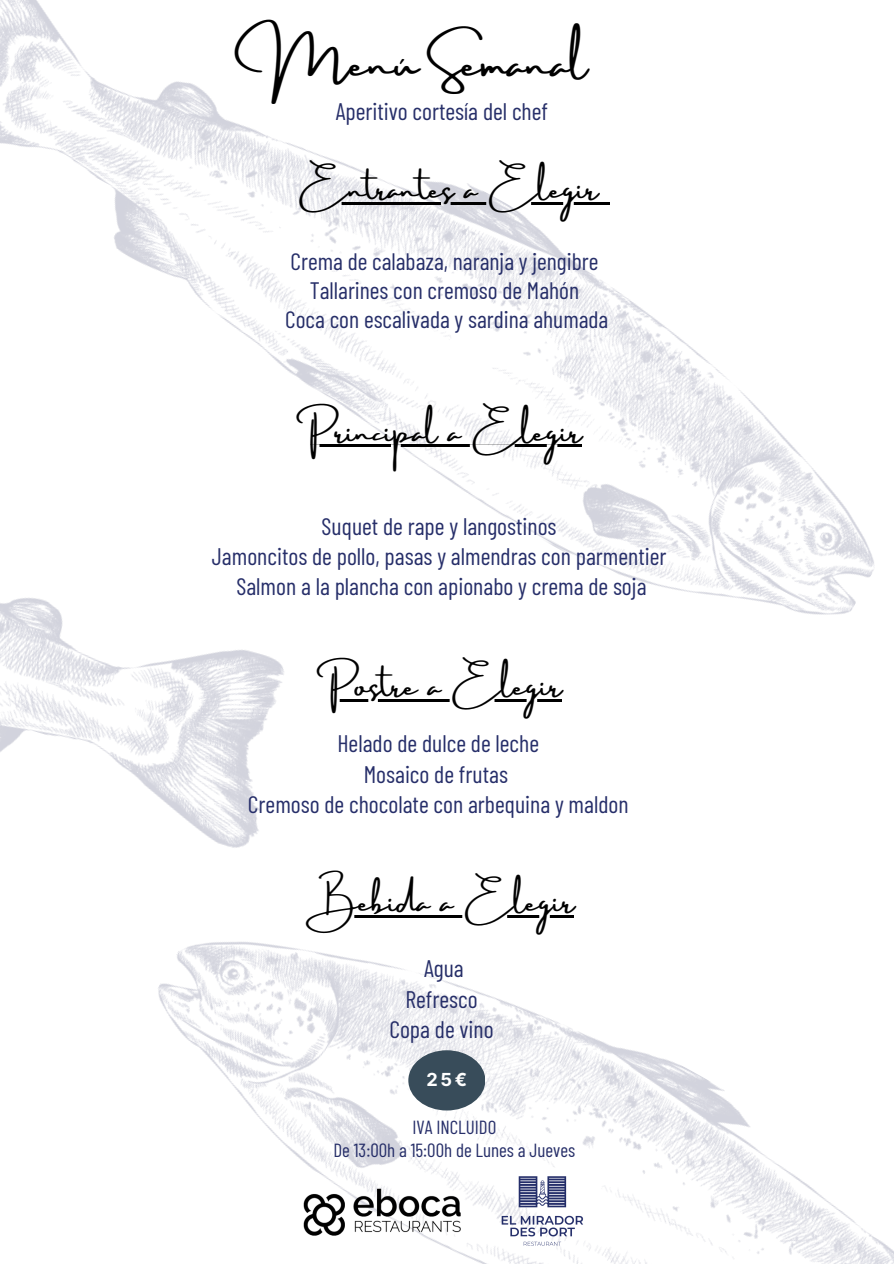
<style>
.page{position:relative;width:894px;height:1264px;background:#fff}
.page>*{position:absolute;margin:0;border:0;box-sizing:border-box;transform-origin:0 0}
.t1{font:42.75px "Amsterdam Three";color:#000}
.t2{font:29.4px "Amsterdam Three";color:#000}
.t3{font:24px/30.3px "Barlow Condensed";color:#272f6a;text-align:center}
.t4{font:24px/30.3px "Barlow Condensed";color:#272f69;text-align:center}
.t5{font:23.7px/29.2px "Barlow Condensed";color:#272f69;text-align:center}
.t6{font:19.05px "Barlow Condensed";color:#272f69}
.t7{font:19.05px "Barlow Condensed";color:#272f6a}
.t8{font:700 18px "Inter";color:#fff}
</style>
<div class="page">
<svg style="left:377px;top:701px;width:16px;height:1px"></svg>
<img style="left:0;top:0;width:874px;height:615px">
<img style="left:0;top:526px;width:318px;height:299px">
<img style="left:158px;top:825px;width:735px;height:438px">
<div style="left:408px;top:1050px;width:77px;height:60px;background:#384c5a;border-radius:50%"></div>
<img style="left:438px;top:1140px;width:208px;height:123px">
<img style="left:299px;top:1168px;width:183px;height:91px">
<hr style="left:299px;top:202px;width:299px;height:2px;background:#000">
<svg style="left:598px;top:202px;width:11px;height:2px"></svg>
<hr style="left:310px;top:445px;width:271px;height:2px;background:#000">
<hr style="left:330px;top:699px;width:231px;height:2px;background:#000">
<hr style="left:319px;top:915px;width:255px;height:2px;background:#000">
<h3 class="t1" style="left:257px;top:39px;width:331px">Menú Semanal</h3>
<p class="t4" style="left:335px;top:95px;width:214px">Aperitivo cortesía del chef</p>
<h2 class="t2" style="left:299px;top:173px;width:300px">Entrantes a Elegir</h2>
<p class="t5" style="left:285px;top:245px;width:325px">Crema de calabaza, naranja y jengibre<br>Tallarines con cremoso de Mahón<br>Coca con escalivada y sardina ahumada</p>
<p class="t2" style="left:310px;top:415px;width:273px">Principal a Elegir</p>
<h2 class="t3" style="left:212px;top:510px;width:456px">Suquet de rape y langostinos<br>Jamoncitos de pollo, pasas y almendras con parmentier<br>Salmon a la plancha con apionabo y crema de soja</h2>
<h3 class="t2" style="left:330px;top:669px;width:232px">Postre a Elegir</h3>
<p class="t3" style="left:248px;top:727px;width:382px">Helado de dulce de leche<br>Mosaico de frutas<br>Cremoso de chocolate con arbequina y maldon</p>
<p class="t2" style="left:319px;top:885px;width:256px">Bebida a Elegir</p>
<p class="t4" style="left:389px;top:952px;width:106px">Agua<br>Refresco<br>Copa de vino</p>
<p class="t8" style="left:426px;top:1068px;width:42px">25€</p>
<p class="t7" style="left:412px;top:1114px;width:85px">IVA INCLUIDO</p>
<p class="t6" style="left:333px;top:1138px;width:243px">De 13:00h a 15:00h de Lunes a Jueves</p>
</div>
